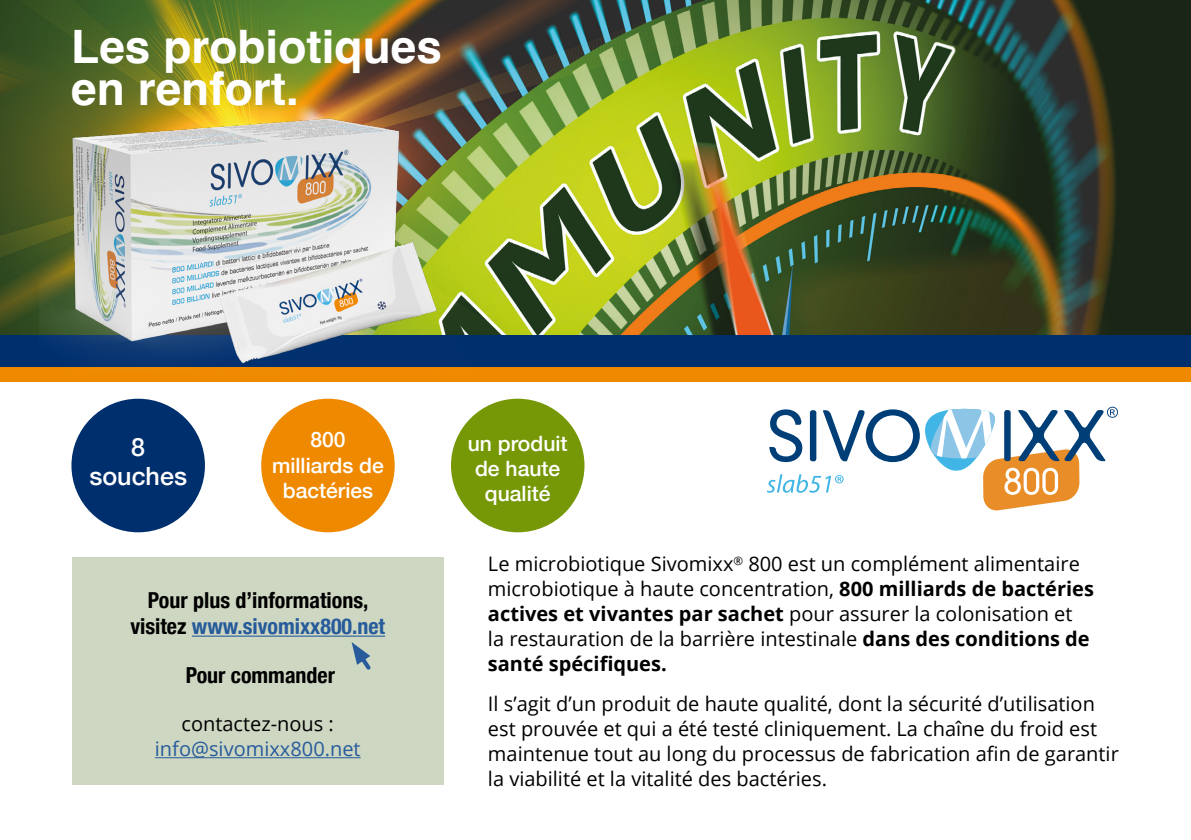
<style>
.page{position:relative;width:1191px;height:840px;background:#fff}
.page>*{position:absolute;margin:0;border:0;box-sizing:border-box;transform-origin:0 0}
.t1{font:700 46px/42px "Helvetica";color:#fff}
.t2{font:500 25px/29px "Helvetica Neue";color:#fff;text-align:center}
.t3{font:700 condensed 22px/26.4px "Helvetica Neue";color:#000;text-align:center}
.t4{font:500 21.2px/25.4px "Helvetica Neue";color:#fff;text-align:center}
.t5{font:20px/25px "Open Sans";color:#000}
.t6{font:20px "Open Sans";color:#275b9b}
.s1{color:#275b9b}
.s2{font-weight:700}
</style>
<div class="page">
<img style="left:0;top:0;width:1191px;height:334px">
<div style="left:72px;top:557px;width:371px;height:227px;background:#cdd7c2"></div>
<hr style="left:192px;top:635px;width:193px;height:1px;background:#275b9b">
<hr style="left:155px;top:756px;width:206px;height:1px;background:#275b9b">
<div style="left:0;top:334px;width:1191px;height:37px;background:#002f6e"></div>
<div style="left:0;top:366px;width:1191px;height:15px;background:#ef8a00"></div>
<img style="left:39px;top:88px;width:430px;height:279px">
<svg style="left:351px;top:642px;width:20px;height:28px"></svg>
<svg style="left:767px;top:406px;width:351px;height:105px"></svg>
<div style="left:261px;top:398px;width:134px;height:134px;background:#ef8a00;border-radius:50%"></div>
<div style="left:71px;top:398px;width:134px;height:134px;background:#002f6e;border-radius:50%"></div>
<div style="left:451px;top:398px;width:133px;height:134px;background:#769807;border-radius:50%"></div>
<h1 class="t1" style="left:71px;top:31px;width:372px">Les probiotiques en renfort.</h1>
<p class="t4" style="left:272px;top:425px;width:113px">800 milliards de bactéries</p>
<p class="t2" style="left:89px;top:430px;width:99px">8 souches</p>
<p class="t4" style="left:468px;top:428px;width:101px">un produit de haute qualité</p>
<p class="t3" style="left:130px;top:584px;width:256px">Pour plus d’informations, visitez <span class="s1">www.sivomixx800.net</span></p>
<p class="t3" style="left:186px;top:660px;width:151px">Pour commander</p>
<p class="t5" style="left:181px;top:710px;width:154px">contactez-nous :</p>
<p class="t6" style="left:155px;top:734px;width:207px">info@sivomixx800.net</p>
<p class="t5" style="left:488px;top:550px;width:607px">Le microbiotique Sivomixx<sup>®</sup> 800 est un complément alimentaire microbiotique à haute concentration, <span class="s2">800 milliards de bactéries actives et vivantes par sachet</span> pour assurer la colonisation et<br>la restauration de la barrière intestinale <span class="s2">dans des conditions de santé spécifiques.</span></p>
<p class="t5" style="left:488px;top:690px;width:632px">Il s’agit d’un produit de haute qualité, dont la sécurité d’utilisation est prouvée et qui a été testé cliniquement. La chaîne du froid est maintenue tout au long du processus de fabrication afin de garantir la viabilité et la vitalité des bactéries.</p>
</div>
